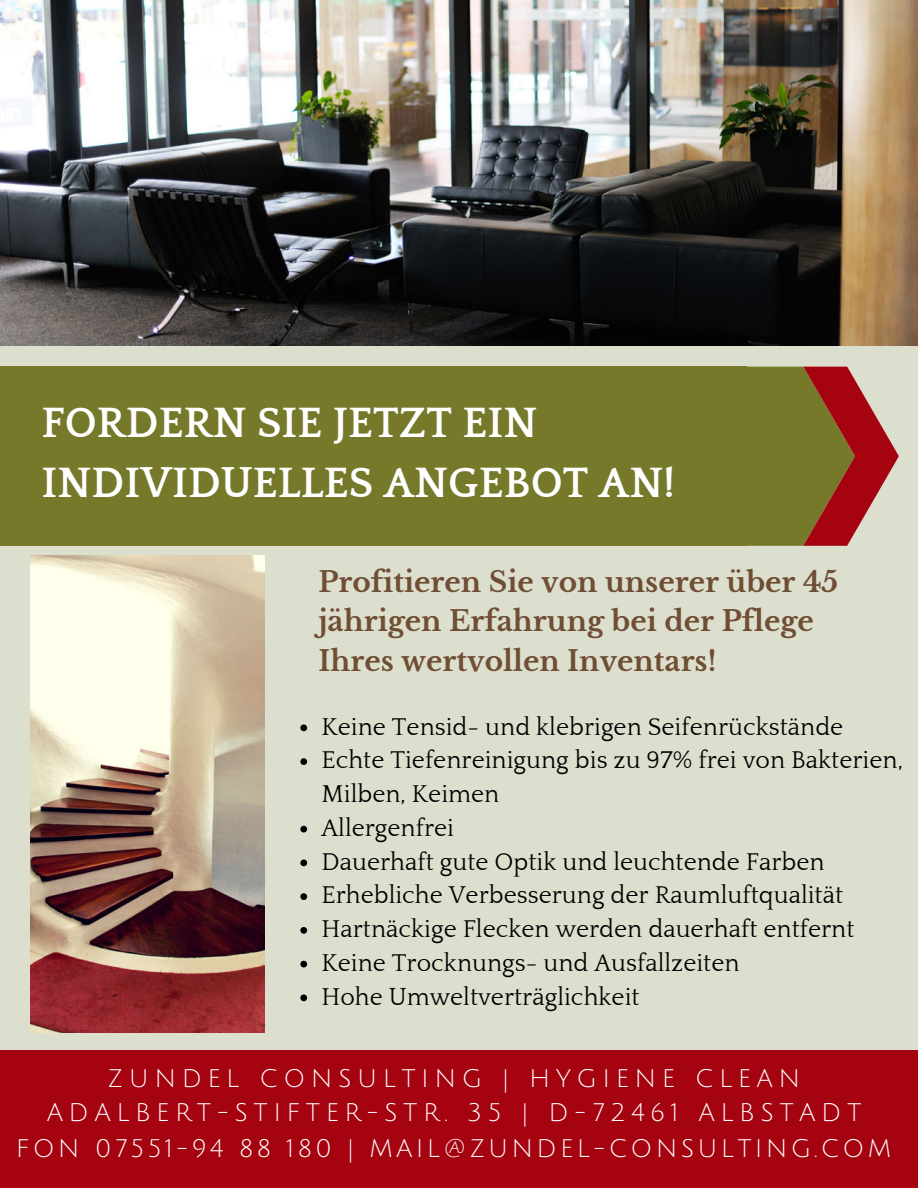
<style>
.page{position:relative;width:918px;height:1188px;background:#fff}
.page>*{position:absolute;margin:0;border:0;box-sizing:border-box;transform-origin:0 0}
.t1{font:700 43.65px/60.8px "Quattrocento";color:#fff}
.t2{font:700 28.05px/39.3px "Libre Baskerville";color:#6f4e34}
.t3{font:24.9px/33.8px "Quattrocento";color:#000}
.t4{font:24.9px/33.8px "Julius Sans One";letter-spacing:.22em;color:#fff;text-align:center}
.t5{font:24.9px "Julius Sans One";letter-spacing:.13em;color:#fff}
</style>
<div class="page">
<div style="left:0;top:0;width:918px;height:1177px;background:#dddfce"></div>
<div style="left:0;top:367px;width:747px;height:178px;background:#77792a"></div>
<svg style="left:747px;top:367px;width:152px;height:178px"></svg>
<img style="left:30px;top:556px;width:234px;height:477px">
<img style="left:0;top:0;width:918px;height:345px">
<svg style="left:300px;top:724px;width:7px;height:7px"></svg>
<svg style="left:300px;top:758px;width:7px;height:7px"></svg>
<svg style="left:300px;top:826px;width:7px;height:6px"></svg>
<svg style="left:300px;top:860px;width:7px;height:6px"></svg>
<svg style="left:300px;top:893px;width:7px;height:7px"></svg>
<svg style="left:300px;top:927px;width:7px;height:7px"></svg>
<svg style="left:300px;top:961px;width:7px;height:7px"></svg>
<svg style="left:300px;top:994px;width:7px;height:7px"></svg>
<div style="left:0;top:1051px;width:918px;height:137px;background:#a60311"></div>
<h1 class="t1" style="left:42px;top:393px;width:635px">FORDERN SIE JETZT EIN<br>INDIVIDUELLES ANGEBOT AN!</h1>
<p class="t2" style="left:318px;top:562px;width:521px">Profitieren Sie von unserer über 45 jährigen Erfahrung bei der Pflege<br>Ihres wertvollen Inventars!</p>
<p class="t3" style="left:321px;top:710px;width:583px">Keine Tensid- und klebrigen Seifenrückstände Echte Tiefenreinigung bis zu 97% frei von Bakterien, Milben, Keimen<br>Allergenfrei<br>Dauerhaft gute Optik und leuchtende Farben Erhebliche Verbesserung der Raumluftqualität Hartnäckige Flecken werden dauerhaft entfernt Keine Trocknungs- und Ausfallzeiten<br>Hohe Umweltverträglichkeit</p>
<p class="t4" style="left:47px;top:1062px;width:816px">ZUNDEL CONSULTING | HYGIENE CLEAN<br>ADALBERT-STIFTER-STR. 35 | D-72461 ALBSTADT</p>
<p class="t5" style="left:16px;top:1135px;width:877px">FON 07551-94 88 180 | MAIL@ZUNDEL-CONSULTING.COM</p>
</div>
